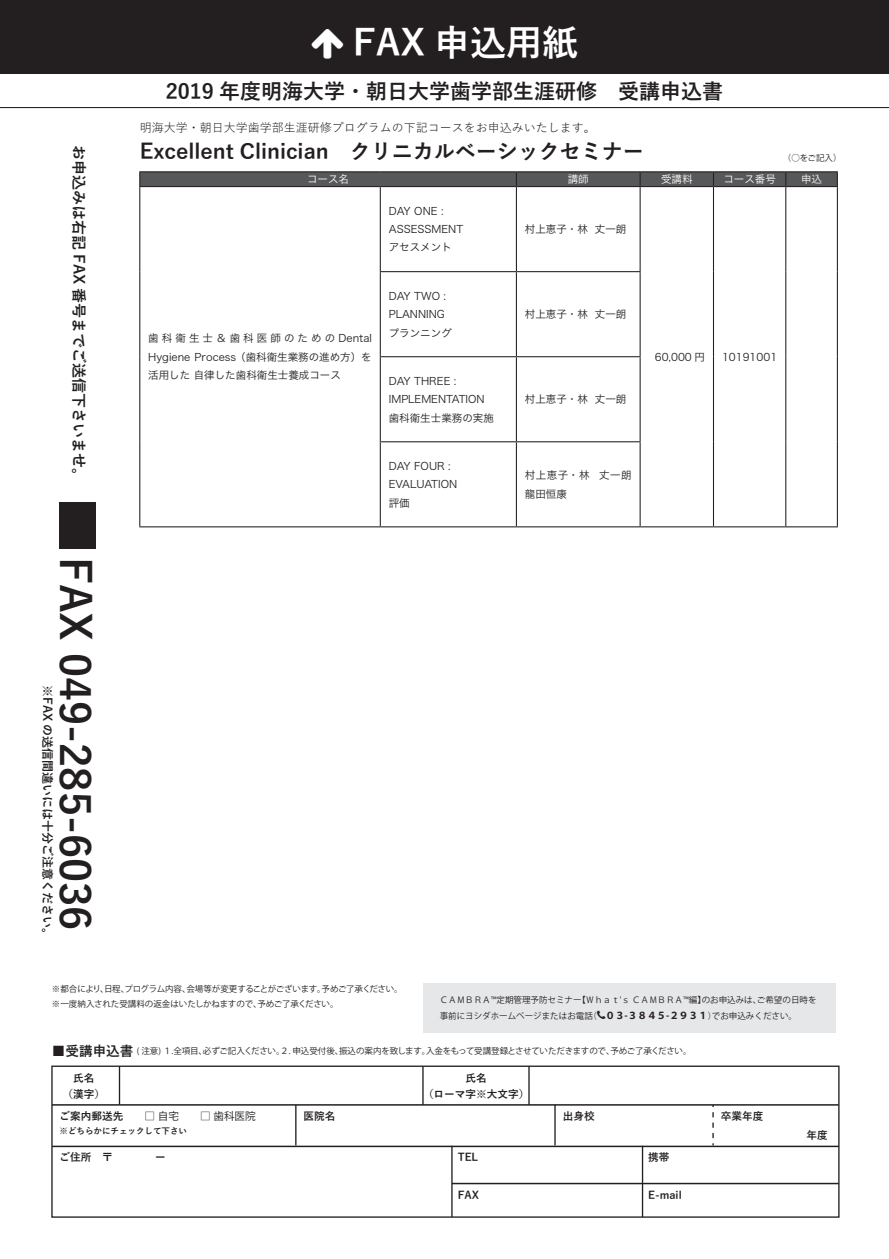
<style>
.page{position:relative;width:889px;height:1259px;background:#fff}
.page>*{position:absolute;margin:0;border:0;box-sizing:border-box;transform-origin:0 0}
.t1{font:700 42px "Yu Gothic";color:#231f20}
.t2{font:700 36px "Yu Gothic";color:#fff}
.t3{font:700 21px "Yu Gothic";color:#231f20}
.t4{font:700 15px "Yu Gothic";color:#231f20}
.t5{font:12px "Yu Gothic";color:#231f20}
.t6{font:700 12px "Yu Gothic";color:#231f20}
.t7{font:700 10.65px/15.9px "Yu Gothic";color:#231f20;text-align:center}
.t8{font:10.65px "Koz Go Pr 6 N";color:#231f20}
.t9{font:10.5px/18.3px "Hira Kaku Pro W3";color:#231f20}
.t10{font:10.5px "Hira Kaku Pro W3";color:#fff}
.t11{font:10.5px/18.3px "Hira Kaku Pro W3";letter-spacing:.04em;color:#231f20}
.t12{font:8.55px/15.9px "Koz Go Pro";color:#231f20}
.t13{font:8.55px/14.9px "Koz Go Pro";letter-spacing:-.03em;color:#231f20}
.t14{font:8.55px "Koz Go Pro";letter-spacing:-.02em;color:#231f20}
.t15{font:700 8.55px "Yu Gothic";color:#231f20}
.s1{font-weight:700;font-size:9.6px}
.s2{font-family:"Yu Gothic";font-weight:700;font-size:13.65px}
.s3{font-family:"Yu Gothic";font-weight:700}
</style>
<div class="page">
<div style="left:51px;top:1065px;width:788px;height:152px;border:1px solid #231f20"></div>
<hr style="left:52px;top:1104px;width:787px;height:1px;background:#231f20">
<hr style="left:52px;top:1145px;width:787px;height:2px;background:#231f20">
<hr style="left:119px;top:1066px;width:1px;height:38px;background:#231f20">
<hr style="left:295px;top:1105px;width:1px;height:40px;background:#231f20">
<hr style="left:554px;top:1105px;width:1px;height:40px;background:#231f20">
<svg style="left:712px;top:1105px;width:1px;height:40px"></svg>
<hr style="left:528px;top:1066px;width:1px;height:39px;background:#231f20">
<hr style="left:422px;top:1066px;width:1px;height:39px;background:#231f20">
<hr style="left:451px;top:1145px;width:1px;height:72px;background:#231f20">
<hr style="left:642px;top:1145px;width:1px;height:72px;background:#231f20">
<hr style="left:452px;top:1182px;width:387px;height:2px;background:#231f20">
<hr style="left:139px;top:171px;width:241px;height:1px;background:#231f20">
<hr style="left:380px;top:171px;width:136px;height:1px;background:#231f20">
<hr style="left:516px;top:171px;width:124px;height:1px;background:#231f20">
<hr style="left:640px;top:171px;width:73px;height:1px;background:#231f20">
<hr style="left:713px;top:171px;width:73px;height:1px;background:#231f20">
<hr style="left:786px;top:171px;width:52px;height:1px;background:#231f20">
<svg style="left:139px;top:172px;width:699px;height:14px;background:#555557"></svg>
<hr style="left:139px;top:186px;width:241px;height:1px;background:#231f20">
<hr style="left:139px;top:187px;width:1px;height:85px;background:#231f20">
<hr style="left:380px;top:186px;width:136px;height:1px;background:#231f20">
<hr style="left:380px;top:187px;width:1px;height:84px;background:#231f20">
<hr style="left:516px;top:186px;width:124px;height:1px;background:#231f20">
<hr style="left:516px;top:187px;width:1px;height:84px;background:#231f20">
<hr style="left:640px;top:186px;width:73px;height:1px;background:#231f20">
<hr style="left:639px;top:187px;width:1px;height:84px;background:#231f20">
<hr style="left:713px;top:186px;width:73px;height:1px;background:#231f20">
<hr style="left:713px;top:187px;width:1px;height:85px;background:#231f20">
<hr style="left:786px;top:186px;width:52px;height:1px;background:#231f20">
<hr style="left:785px;top:187px;width:1px;height:85px;background:#231f20">
<hr style="left:837px;top:187px;width:1px;height:85px;background:#231f20">
<hr style="left:139px;top:272px;width:1px;height:85px;background:#231f20">
<hr style="left:380px;top:271px;width:136px;height:1px;background:#231f20">
<hr style="left:380px;top:272px;width:1px;height:84px;background:#231f20">
<hr style="left:516px;top:271px;width:124px;height:1px;background:#231f20">
<hr style="left:516px;top:272px;width:1px;height:84px;background:#231f20">
<hr style="left:639px;top:272px;width:1px;height:84px;background:#231f20">
<hr style="left:713px;top:272px;width:1px;height:85px;background:#231f20">
<hr style="left:785px;top:272px;width:1px;height:85px;background:#231f20">
<hr style="left:837px;top:272px;width:1px;height:85px;background:#231f20">
<hr style="left:139px;top:357px;width:1px;height:85px;background:#231f20">
<hr style="left:380px;top:356px;width:136px;height:1px;background:#231f20">
<hr style="left:380px;top:357px;width:1px;height:84px;background:#231f20">
<hr style="left:516px;top:356px;width:124px;height:1px;background:#231f20">
<hr style="left:516px;top:357px;width:1px;height:84px;background:#231f20">
<hr style="left:639px;top:357px;width:1px;height:84px;background:#231f20">
<hr style="left:713px;top:357px;width:1px;height:85px;background:#231f20">
<hr style="left:785px;top:357px;width:1px;height:85px;background:#231f20">
<hr style="left:837px;top:357px;width:1px;height:85px;background:#231f20">
<hr style="left:139px;top:442px;width:1px;height:84px;background:#231f20">
<hr style="left:380px;top:441px;width:136px;height:1px;background:#231f20">
<hr style="left:380px;top:442px;width:1px;height:84px;background:#231f20">
<hr style="left:516px;top:441px;width:124px;height:1px;background:#231f20">
<hr style="left:516px;top:442px;width:1px;height:84px;background:#231f20">
<hr style="left:639px;top:442px;width:1px;height:84px;background:#231f20">
<hr style="left:713px;top:442px;width:1px;height:84px;background:#231f20">
<hr style="left:785px;top:442px;width:1px;height:84px;background:#231f20">
<hr style="left:837px;top:442px;width:1px;height:84px;background:#231f20">
<hr style="left:139px;top:526px;width:241px;height:1px;background:#231f20">
<hr style="left:380px;top:526px;width:136px;height:1px;background:#231f20">
<hr style="left:516px;top:526px;width:124px;height:1px;background:#231f20">
<hr style="left:640px;top:526px;width:73px;height:1px;background:#231f20">
<hr style="left:713px;top:526px;width:73px;height:1px;background:#231f20">
<hr style="left:786px;top:526px;width:52px;height:1px;background:#231f20">
<div style="left:60px;top:502px;width:36px;height:47px;background:#231f20"></div>
<div style="left:423px;top:982px;width:412px;height:50px;background:#e6e7e9"></div>
<div style="left:0;top:0;width:889px;height:73px;background:#231f20"></div>
<hr style="left:0;top:107px;width:889px;height:1px;background:#231f20">
<h2 class="t2" style="left:353px;top:22px;width:227px">FAX 申込用紙</h2>
<h3 class="t3" style="left:166px;top:79px;width:559px">2019 年度明海大学・朝日大学歯学部生涯研修　受講申込書</h3>
<h3 class="t4" style="left:87px;top:145px;width:339px;rotate:90deg">お申込みは右記 FAX 番号までご送信下さいませ。</h3>
<h1 class="t1" style="left:99px;top:557px;width:374px;rotate:90deg">FAX 049-285-6036</h1>
<p class="t6" style="left:54px;top:685px;width:257px;rotate:90deg">※FAX の送信間違いには十分ご注意ください。</p>
<p class="t5" style="left:140px;top:116px;width:457px">明海大学・朝日大学歯学部生涯研修プログラムの下記コースをお申込みいたします。</p>
<h3 class="t3" style="left:140px;top:140px;width:506px">Excellent Clinician　クリニカルベーシックセミナー</h3>
<p class="t12" style="left:783px;top:150px;width:60px">（○をご記入）</p>
<p class="t10" style="left:307px;top:170px;width:43px">コース名</p>
<p class="t10" style="left:568px;top:170px;width:22px">講師</p>
<p class="t10" style="left:661px;top:170px;width:33px">受講料</p>
<p class="t10" style="left:723px;top:170px;width:54px">コース番号</p>
<p class="t10" style="left:801px;top:170px;width:22px">申込</p>
<p class="t9" style="left:148px;top:328px;width:225px;text-align:justify">歯科衛生士＆歯科医師のためのDental Hygiene Process （歯科衛生業務の進め方）を活用した 自律した歯科衛生士養成コース</p>
<p class="t9" style="left:389px;top:201px;width:76px">DAY ONE :<br>ASSESSMENTアセスメント</p>
<p class="t9" style="left:389px;top:286px;width:64px">DAY TWO :<br>PLANNINGプランニング</p>
<p class="t9" style="left:389px;top:371px;width:106px">DAY THREE :<br>IMPLEMENTATION歯科衛生士業務の実施</p>
<p class="t9" style="left:525px;top:219px;width:103px">村上恵子・林 丈一朗</p>
<p class="t9" style="left:525px;top:304px;width:103px">村上恵子・林 丈一朗</p>
<p class="t9" style="left:525px;top:389px;width:103px">村上恵子・林 丈一朗</p>
<p class="t9" style="left:389px;top:456px;width:70px">DAY FOUR :<br>EVALUATION評価</p>
<p class="t11" style="left:525px;top:465px;width:108px">村上恵子・林 丈一朗龍田恒康</p>
<p class="t9" style="left:655px;top:347px;width:52px">60,000 円</p>
<p class="t9" style="left:722px;top:347px;width:57px">10191001</p>
<p class="t13" style="left:52px;top:982px;width:352px">※都合により、日程、プログラム内容、会場等が変更することがございます。予めご了承ください。※一度納入された受講料の返金はいたしかねますので、予めご了承ください。</p>
<p class="t12" style="left:440px;top:991px;width:378px">ＣＡＭＢＲＡ™定期管理予防セミナー【Ｗｈａｔ'ｓ ＣＡＭＢＲＡ™編】のお申込みは、ご希望の日時を事前にヨシダホームページまたはお電話（ <span class="s1">０３-３８４５-２９３１</span>）でお申込みください。</p>
<p class="t14" style="left:52px;top:1045px;width:641px"><span class="s2">■受講申込書</span> ( 注意) １.全項目、必ずご記入ください。２. 申込受付後、振込の案内を致します。入金をもって受講登録とさせていただきますので、予めご了承ください。</p>
<p class="t7" style="left:63px;top:1070px;width:44px">氏名<br>（漢字）</p>
<p class="t7" style="left:423px;top:1070px;width:108px">氏名<br>（ローマ字※大文字）</p>
<p class="t8" style="left:60px;top:1110px;width:208px"><span class="s3">ご案内郵送先　　</span>□ 自宅　　□ 歯科医院　</p>
<p class="t15" style="left:60px;top:1126px;width:129px">※どちらかにチェックして下さい</p>
<p class="t7" style="left:563px;top:1108px;width:33px">出身校</p>
<p class="t7" style="left:303px;top:1108px;width:33px">医院名</p>
<p class="t7" style="left:60px;top:1149px;width:108px">ご住所　〒　　　　ー</p>
<p class="t7" style="left:458px;top:1149px;width:22px">TEL</p>
<p class="t7" style="left:458px;top:1187px;width:23px">FAX</p>
<p class="t7" style="left:648px;top:1149px;width:23px">携帯</p>
<p class="t7" style="left:648px;top:1187px;width:35px">E-mail</p>
<p class="t7" style="left:721px;top:1108px;width:44px">卒業年度</p>
<p class="t7" style="left:806px;top:1127px;width:23px">年度</p>
</div>
